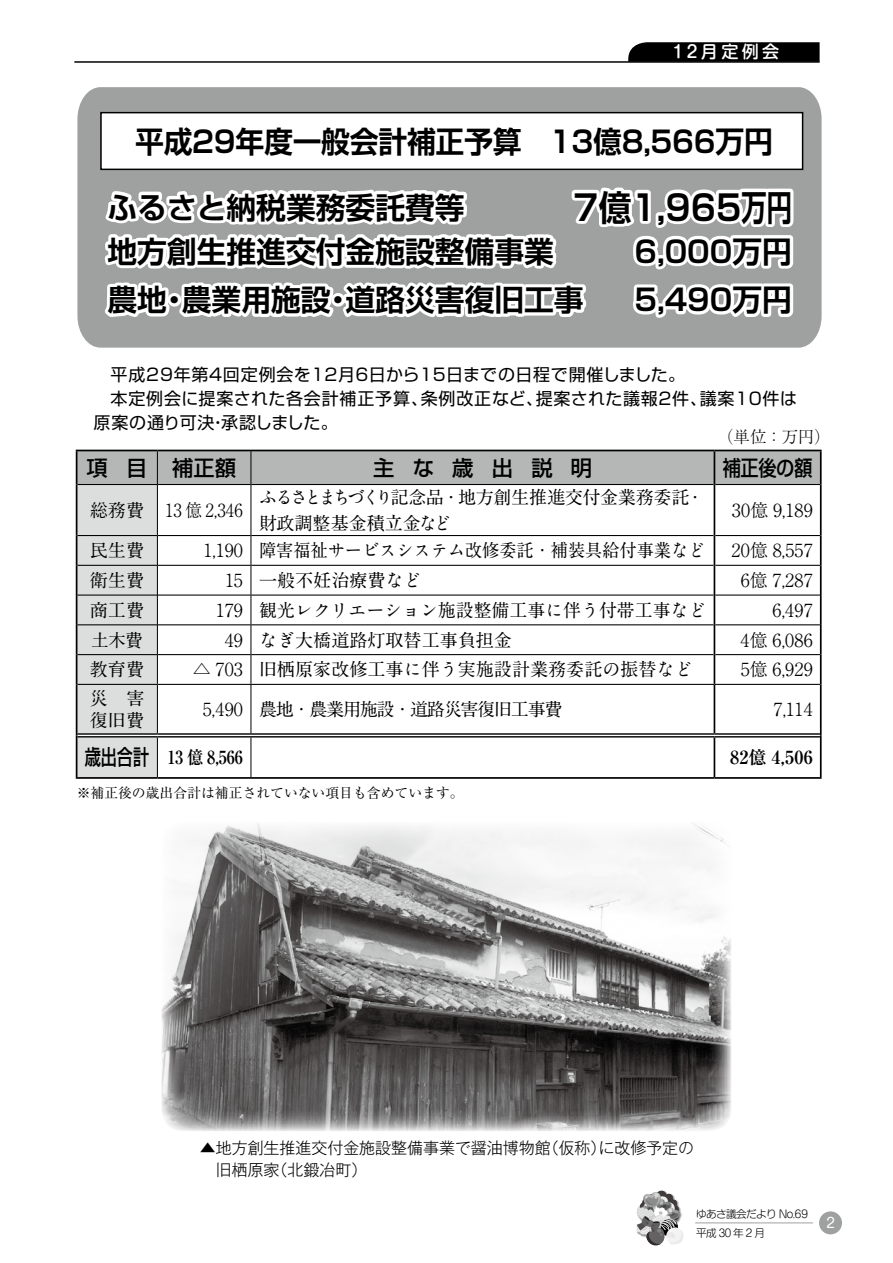
<style>
.page{position:relative;width:893px;height:1263px;background:#fff}
.page>*{position:absolute;margin:0;border:0;box-sizing:border-box;transform-origin:0 0}
.t1{font:700 35.1px "Shin Go Pro De";color:#000;scale:.72 1}
.t2{font:700 29.7px "Shin Go Pro De";color:#000}
.t3{font:500 21.3px "Shin Go Pro";color:#000}
.t4{font:500 21.3px "Shin Go Pro";color:#000;scale:.86 1}
.t5{font:500 21.3px "Shin Go Pro";color:#000;scale:.76 1}
.t6{font:700 18px/28.5px "A1 Mincho Std";color:#000}
.t7{font:300 18px "Ryumin Pro";letter-spacing:.01em;color:#000}
.t8{font:700 18px "A1 Mincho Std";letter-spacing:-.03em;color:#000}
.t9{font:700 18px "A1 Mincho Std";color:#000;scale:.95 1}
.t10{font:700 18px "A1 Mincho Std";letter-spacing:-.07em;color:#000}
.t11{font:300 18px "Ryumin Pro";letter-spacing:.01em;color:#000;scale:.93 1}
.t12{font:700 18px "Ryumin Pro";letter-spacing:.01em;color:#000}
.t13{font:700 18px "Ryumin Pro";letter-spacing:.01em;color:#000;scale:.9 1}
.t14{font:16.95px "Shin Go Pro";letter-spacing:.005em;color:#000}
.t15{font:16.95px "Shin Go Pro";letter-spacing:.03em;color:#000}
.t16{font:16.95px "Shin Go Pro";letter-spacing:.05em;color:#000}
.t17{font:500 16.95px "Shin M Go Pro";letter-spacing:.2em;color:#fff}
.t18{font:300 16.5px "Ryumin Pro";color:#000}
.t19{font:300 15.9px/22.4px "Gothic MB101 Pro";color:#000}
.t20{font:13.8px "Ryumin Pro";color:#000}
.t21{font:13.8px "Shin M Go Pro";color:#fff}
.t22{font:300 10.65px "Shin M Go Pro";letter-spacing:-.06em;color:#000}
.t23{font:300 10.65px "Shin M Go Pro";letter-spacing:.19em;color:#000}
</style>
<div class="page">
<div style="left:819px;top:1211px;width:23px;height:23px;background:#9fa0a0;border-radius:50%"></div>
<hr style="left:695px;top:1222px;width:118px;height:1px;background:#9fa0a0">
<svg style="left:637px;top:1191px;width:46px;height:54px"></svg>
<svg style="left:628px;top:42px;width:192px;height:19px;background:#080808"></svg>
<hr style="left:74px;top:61px;width:746px;height:2px;background:#000">
<svg style="left:77px;top:87px;width:745px;height:235px;background:#a1a2a2"></svg>
<div style="left:100px;top:112px;width:703px;height:58px;border:2px solid #000"></div>
<div style="left:77px;top:735px;width:80px;height:43px;background:#dcdddd"></div>
<hr style="left:77px;top:733px;width:80px;height:4px;background:#fff">
<hr style="left:157px;top:737px;width:1px;height:40px;background:#000">
<hr style="left:251px;top:737px;width:1px;height:40px;background:#000">
<hr style="left:714px;top:450px;width:108px;height:1px;background:#000">
<hr style="left:820px;top:451px;width:2px;height:33px;background:#000">
<hr style="left:820px;top:484px;width:2px;height:51px;background:#000">
<hr style="left:820px;top:535px;width:2px;height:30px;background:#000">
<hr style="left:820px;top:565px;width:2px;height:30px;background:#000">
<hr style="left:820px;top:595px;width:2px;height:30px;background:#000">
<hr style="left:820px;top:625px;width:2px;height:30px;background:#000">
<svg style="left:76px;top:114px;width:745px;height:619px"></svg>
<hr style="left:820px;top:655px;width:2px;height:29px;background:#000">
<hr style="left:76px;top:684px;width:1px;height:51px;background:#000">
<hr style="left:714px;top:685px;width:1px;height:48px;background:#000">
<hr style="left:820px;top:684px;width:2px;height:51px;background:#000">
<hr style="left:76px;top:735px;width:1px;height:42px;background:#000">
<hr style="left:714px;top:737px;width:1px;height:40px;background:#000">
<hr style="left:820px;top:735px;width:2px;height:42px;background:#000">
<hr style="left:76px;top:777px;width:81px;height:2px;background:#000">
<hr style="left:157px;top:777px;width:94px;height:2px;background:#000">
<hr style="left:251px;top:777px;width:463px;height:2px;background:#000">
<hr style="left:714px;top:777px;width:108px;height:2px;background:#000">
<hr style="left:77px;top:733px;width:80px;height:2px;background:#000">
<hr style="left:77px;top:736px;width:80px;height:1px;background:#000">
<hr style="left:157px;top:733px;width:94px;height:2px;background:#000">
<hr style="left:157px;top:736px;width:94px;height:1px;background:#000">
<hr style="left:251px;top:733px;width:463px;height:2px;background:#000">
<hr style="left:251px;top:736px;width:463px;height:1px;background:#000">
<hr style="left:714px;top:733px;width:106px;height:2px;background:#000">
<hr style="left:714px;top:736px;width:106px;height:1px;background:#000">
<hr style="left:77px;top:684px;width:80px;height:1px;background:#000">
<hr style="left:157px;top:684px;width:94px;height:1px;background:#000">
<hr style="left:251px;top:684px;width:463px;height:1px;background:#000">
<hr style="left:714px;top:684px;width:106px;height:1px;background:#000">
<img style="left:161px;top:823px;width:570px;height:308px">
<p class="t17" style="left:673px;top:38px;width:108px">12月定例会</p>
<h2 class="t2" style="left:135px;top:118px;width:639px">平成29年度一般会計補正予算　13億8,566万円</h2>
<h1 class="t1" style="left:548px;top:178px;width:341px">　7億1,965万円</h1>
<h2 class="t2" style="left:107px;top:183px;width:359px">ふるさと納税業務委託費等</h2>
<h2 class="t2" style="left:107px;top:227px;width:448px">地方創生推進交付金施設整備事業</h2>
<h2 class="t2" style="left:346px;top:275px;width:240px">道路災害復旧工事</h2>
<h2 class="t2" style="left:182px;top:275px;width:150px">農業用施設</h2>
<h2 class="t2" style="left:107px;top:275px;width:61px">農地</h2>
<h2 class="t2" style="left:160px;top:275px;width:31px">・</h2>
<h2 class="t2" style="left:323px;top:275px;width:31px">・</h2>
<h2 class="t2" style="left:634px;top:227px;width:159px">6,000万円</h2>
<h2 class="t2" style="left:634px;top:275px;width:159px">5,490万円</h2>
<p class="t14" style="left:111px;top:361px;width:576px">平成29年第４回定例会を１２月６日から１５日までの日程で開催しました。</p>
<p class="t16" style="left:111px;top:385px;width:319px">本定例会に提案された各会計補正予算、</p>
<p class="t15" style="left:421px;top:385px;width:124px">条例改正など、</p>
<p class="t15" style="left:536px;top:385px;width:173px">提案された議報２件、</p>
<p class="t15" style="left:700px;top:385px;width:99px">議案１０件は</p>
<p class="t14" style="left:94px;top:409px;width:246px">原案の通り可決承認しました。</p>
<p class="t15" style="left:209px;top:409px;width:19px">・</p>
<p class="t3" style="left:87px;top:450px;width:62px">項　目</p>
<p class="t3" style="left:172px;top:450px;width:65px">補正額</p>
<p class="t3" style="left:373px;top:450px;width:220px">主　な　歳　出　説　明</p>
<p class="t18" style="left:717px;top:424px;width:115px">（単位：万円(</p>
<p class="t4" style="left:723px;top:450px;width:106px">補正後の額</p>
<p class="t8" style="left:259px;top:482px;width:432px">ふるさとまちづくり記念品・地方創生推進交付金業務委託</p>
<p class="t6" style="left:686px;top:480px;width:20px">・</p>
<p class="t6" style="left:90px;top:493px;width:56px">総務費</p>
<p class="t7" style="left:732px;top:496px;width:82px">30億 9,189</p>
<p class="t11" style="left:165px;top:496px;width:85px">13 億 2,346</p>
<p class="t6" style="left:259px;top:507px;width:194px">財政調整基金積立金など</p>
<p class="t6" style="left:90px;top:534px;width:56px">民生費</p>
<p class="t7" style="left:204px;top:536px;width:41px">1,190</p>
<p class="t9" style="left:259px;top:536px;width:471px">障害福祉サービスシステム改修委託・補装具給付事業など</p>
<p class="t7" style="left:731px;top:536px;width:83px">20億 8,557</p>
<p class="t6" style="left:90px;top:564px;width:56px">衛生費</p>
<p class="t7" style="left:225px;top:566px;width:19px">15</p>
<p class="t6" style="left:259px;top:564px;width:164px">一般不妊治療費など</p>
<p class="t7" style="left:741px;top:566px;width:74px">億6 7,287</p>
<p class="t6" style="left:90px;top:593px;width:56px">商工費</p>
<p class="t7" style="left:216px;top:596px;width:29px">179</p>
<p class="t6" style="left:259px;top:593px;width:449px">観光レクリエーション施設整備工事に伴う付帯工事など</p>
<p class="t7" style="left:773px;top:596px;width:42px">6,497</p>
<p class="t6" style="left:91px;top:623px;width:53px">土木費</p>
<p class="t7" style="left:225px;top:626px;width:20px">49</p>
<p class="t6" style="left:259px;top:623px;width:254px">なぎ大橋道路灯取替工事負担金</p>
<p class="t7" style="left:741px;top:626px;width:74px">億4 6,086</p>
<p class="t6" style="left:89px;top:653px;width:57px">教育費災　害</p>
<p class="t6" style="left:90px;top:704px;width:56px">復旧費</p>
<p class="t7" style="left:193px;top:655px;width:52px">△ 703</p>
<p class="t7" style="left:203px;top:695px;width:42px">5,490</p>
<p class="t6" style="left:259px;top:653px;width:435px">旧栖原家改修工事に伴う実施設計業務委託の振替など</p>
<p class="t10" style="left:259px;top:694px;width:305px">農地・農業用施設・道路災害復旧工事費</p>
<p class="t7" style="left:741px;top:655px;width:74px">億5 6,929</p>
<p class="t7" style="left:773px;top:695px;width:41px">7,114</p>
<p class="t5" style="left:85px;top:740px;width:86px">歳出合計</p>
<p class="t20" style="left:77px;top:781px;width:388px">※補正後の歳出合計は補正されていない項目も含めています。</p>
<p class="t13" style="left:168px;top:743px;width:85px">13 億 8,566</p>
<p class="t12" style="left:730px;top:743px;width:84px">82億 4,506</p>
<p class="t19" style="left:543px;top:1134px;width:65px">（仮称）</p>
<p class="t19" style="left:272px;top:1134px;width:281px;text-indent:-72px">▲地方創生推進交付金施設整備事業で醤油博物館（北鍛冶町(</p>
<p class="t19" style="left:598px;top:1134px;width:97px">に改修予定の</p>
<p class="t19" style="left:200px;top:1156px;width:81px">　旧栖原家</p>
<p class="t22" style="left:696px;top:1206px;width:113px">ゆあさ議会だより No.69</p>
<p class="t23" style="left:696px;top:1224px;width:70px">平成30年2月</p>
<p class="t21" style="left:826px;top:1212px;width:10px">2</p>
</div>
